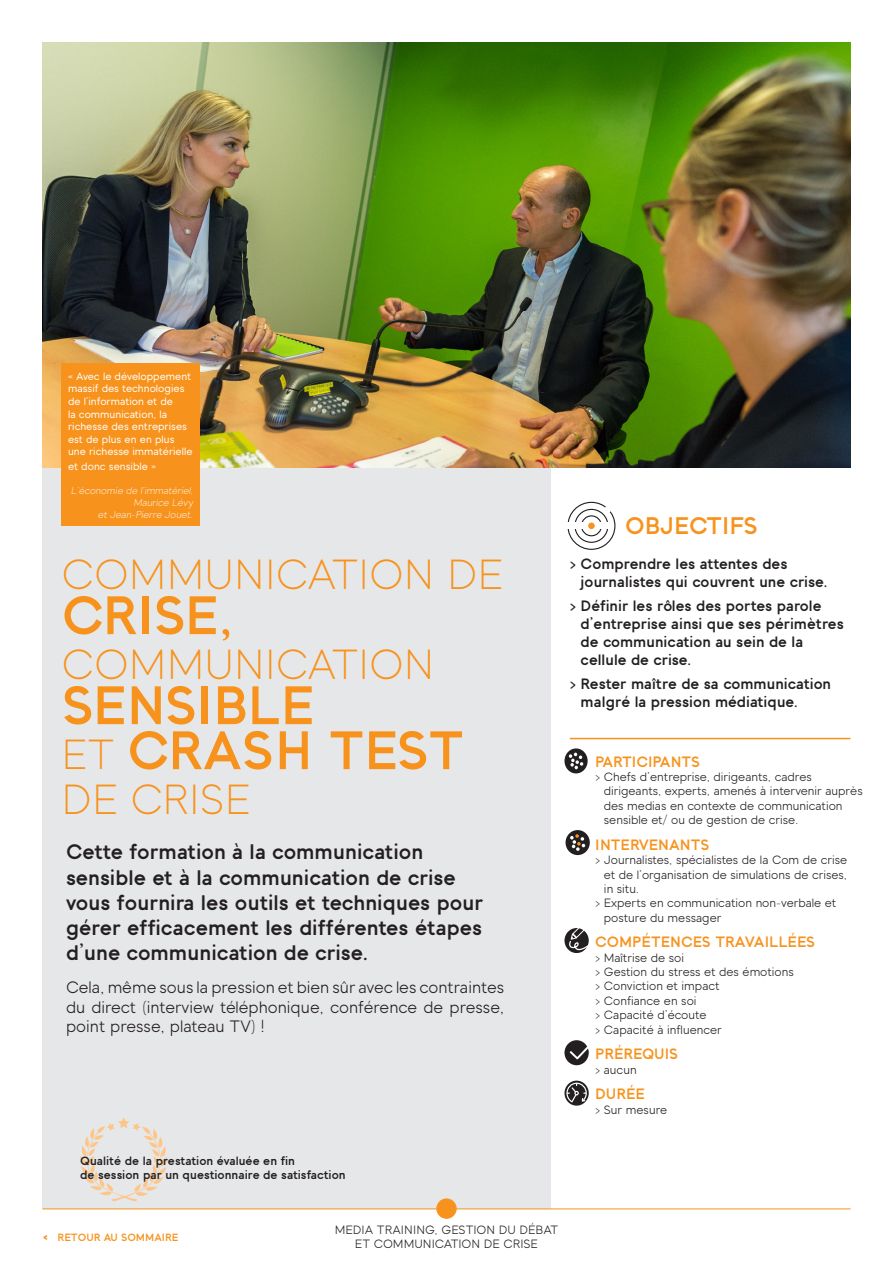
<style>
.page{position:relative;width:893px;height:1263px;background:#fff}
.page>*{position:absolute;margin:0;border:0;box-sizing:border-box;transform-origin:0 0}
.t1{font:700 54px/45px "Toma Sans";color:#f7931d}
.t2{font:300 42px "Toma Sans";color:#f7931d}
.t3{font:700 24px "Toma Sans";color:#f7931d}
.t4{font:700 21px/25.2px "Toma Sans";color:#231f20}
.t5{font:16.5px/19.8px "Toma Sans";color:#231f20;text-align:justify}
.t6{font:700 15px/18px "Toma Sans";color:#231f20}
.t7{font:700 15px "Toma Sans";color:#f7931d}
.t8{font:12px/14.4px "Toma Sans";color:#231f20}
.t9{font:700 12px "Toma Sans";color:#231f20}
.t10{font:500 10.5px/12.6px "Toma Sans";color:#fff}
.t11{font:700 10.5px "Toma Sans";color:#f7931d}
.t12{font:italic 300 9.75px/11.7px "Toma Sans";color:#fff;text-align:right}
.s1{font-weight:300;font-size:42px}
.s2{font-family:"DIN2014";font-weight:800}
</style>
<div class="page">
<div style="left:43px;top:140px;width:508px;height:1068px;background:#e6e7e9"></div>
<img style="left:43px;top:43px;width:807px;height:425px">
<div style="left:567px;top:502px;width:48px;height:48px;border:1px solid #231f20;border-radius:50%"></div>
<div style="left:574px;top:509px;width:34px;height:34px;border:1px solid #231f20;border-radius:50%"></div>
<div style="left:581px;top:515px;width:21px;height:21px;border:1px solid #231f20;border-radius:50%"></div>
<svg style="left:603px;top:504px;width:10px;height:10px"></svg>
<div style="left:562px;top:522px;width:50px;height:7px;background:#fff"></div>
<div style="left:588px;top:522px;width:7px;height:7px;background:#f7931d;border-radius:50%"></div>
<hr style="left:570px;top:738px;width:280px;height:1px;background:#f7931d">
<svg style="left:564px;top:928px;width:25px;height:25px"></svg>
<svg style="left:569px;top:928px;width:20px;height:25px"></svg>
<svg style="left:564px;top:748px;width:24px;height:25px"></svg>
<svg style="left:569px;top:753px;width:14px;height:16px"></svg>
<div style="left:565px;top:830px;width:25px;height:25px;background:#231f20;border-radius:50%"></div>
<svg style="left:570px;top:834px;width:15px;height:17px"></svg>
<div style="left:564px;top:1040px;width:25px;height:25px;background:#231f20;border-radius:50%"></div>
<svg style="left:567px;top:1040px;width:22px;height:21px"></svg>
<svg style="left:564px;top:1081px;width:25px;height:25px"></svg>
<svg style="left:566px;top:1082px;width:21px;height:21px"></svg>
<svg style="left:80px;top:1117px;width:87px;height:84px"></svg>
<div style="left:62px;top:363px;width:138px;height:163px;background:#f7931d"></div>
<hr style="left:43px;top:1208px;width:807px;height:1px;background:#f7931d">
<div style="left:436px;top:1198px;width:21px;height:21px;border:1px solid #f7931d;border-radius:50%"></div>
<div style="left:437px;top:1199px;width:19px;height:19px;background:#f7931d;border-radius:50%"></div>
<p class="t10" style="left:68px;top:369px;width:126px">« Avec le développement massif des technologies de l’information et de<br>la communication, la richesse des entreprises est de plus en en plus une richesse immatérielle</p>
<p class="t10" style="left:68px;top:459px;width:89px">et donc sensible »</p>
<p class="t12" style="left:71px;top:484px;width:124px">L’économie de l’immatériel,<br>Maurice Lévy<br>et Jean-Pierre Jouet.</p>
<p class="t2" style="left:62px;top:541px;width:443px">COMMUNICATION DE</p>
<p class="t1" style="left:62px;top:587px;width:173px">CRISE,</p>
<p class="t2" style="left:62px;top:631px;width:374px">COMMUNICATION</p>
<p class="t1" style="left:62px;top:677px;width:404px">SENSIBLE<br><span class="s1">ET</span> CRASH TEST</p>
<p class="t2" style="left:62px;top:766px;width:190px">DE CRISE</p>
<p class="t4" style="left:66px;top:837px;width:419px">Cette formation à la communication sensible et à la communication de crise vous fournira les outils et techniques pour gérer efficacement les différentes étapes d’une communication de crise.</p>
<p class="t5" style="left:66px;top:975px;width:440px">Cela, même sous la pression et bien sûr avec les contraintes du direct (interview téléphonique, conférence de presse, point presse, plateau TV) !</p>
<p class="t3" style="left:625px;top:505px;width:134px">OBJECTIFS</p>
<p class="t6" style="left:581px;top:553px;width:248px;text-indent:-11px">&gt; Comprendre les attentes des journalistes qui couvrent une crise.</p>
<p class="t6" style="left:581px;top:595px;width:265px;text-indent:-11px">&gt; Définir les rôles des portes parole d’entreprise ainsi que ses périmètres de communication au sein de la cellule de crise.</p>
<p class="t6" style="left:581px;top:673px;width:252px;text-indent:-11px">&gt; Rester maître de sa communication malgré la pression médiatique.</p>
<p class="t7" style="left:595px;top:749px;width:107px">PARTICIPANTS</p>
<p class="t8" style="left:604px;top:768px;width:260px;text-indent:-9px">&gt; Chefs d’entreprise, dirigeants, cadres dirigeants, experts, amenés à intervenir auprès des medias en contexte de communication sensible et/ ou de gestion de crise.</p>
<p class="t7" style="left:595px;top:832px;width:116px">INTERVENANTS</p>
<p class="t8" style="left:604px;top:851px;width:245px;text-align:justify;text-indent:-9px">&gt; Journalistes, spécialistes de la Com de crise et de l’organisation de simulations de crises, in situ.</p>
<p class="t8" style="left:604px;top:895px;width:234px;text-indent:-9px">&gt; Experts en communication non-verbale et posture du messager</p>
<p class="t7" style="left:595px;top:929px;width:221px">COMPÉTENCES TRAVAILLÉES</p>
<p class="t8" style="left:595px;top:949px;width:91px">&gt; Maîtrise de soi</p>
<p class="t8" style="left:595px;top:963px;width:200px">&gt; Gestion du stress et des émotions</p>
<p class="t8" style="left:595px;top:978px;width:126px">&gt; Conviction et impact</p>
<p class="t8" style="left:595px;top:992px;width:103px">&gt; Confiance en soi</p>
<p class="t8" style="left:595px;top:1007px;width:113px">&gt; Capacité d’écoute</p>
<p class="t8" style="left:595px;top:1021px;width:128px">&gt; Capacité à influencer</p>
<p class="t7" style="left:595px;top:1041px;width:85px">PRÉREQUIS</p>
<p class="t8" style="left:595px;top:1061px;width:43px">&gt; aucun</p>
<p class="t7" style="left:595px;top:1081px;width:51px">DURÉE</p>
<p class="t8" style="left:595px;top:1101px;width:74px">&gt; Sur mesure</p>
<p class="t9" style="left:80px;top:1150px;width:216px">Qualité de la prestation évaluée en fin</p>
<p class="t9" style="left:80px;top:1165px;width:267px">de session par un questionnaire de satisfaction</p>
<p class="t11" style="left:43px;top:1229px;width:137px"><span class="s2">&lt;</span> RETOUR AU SOMMAIRE</p>
<p class="t8" style="left:335px;top:1221px;width:225px">MEDIA TRAINING, GESTION DU DÉBAT</p>
<p class="t8" style="left:355px;top:1235px;width:185px">ET COMMUNICATION DE CRISE</p>
</div>
